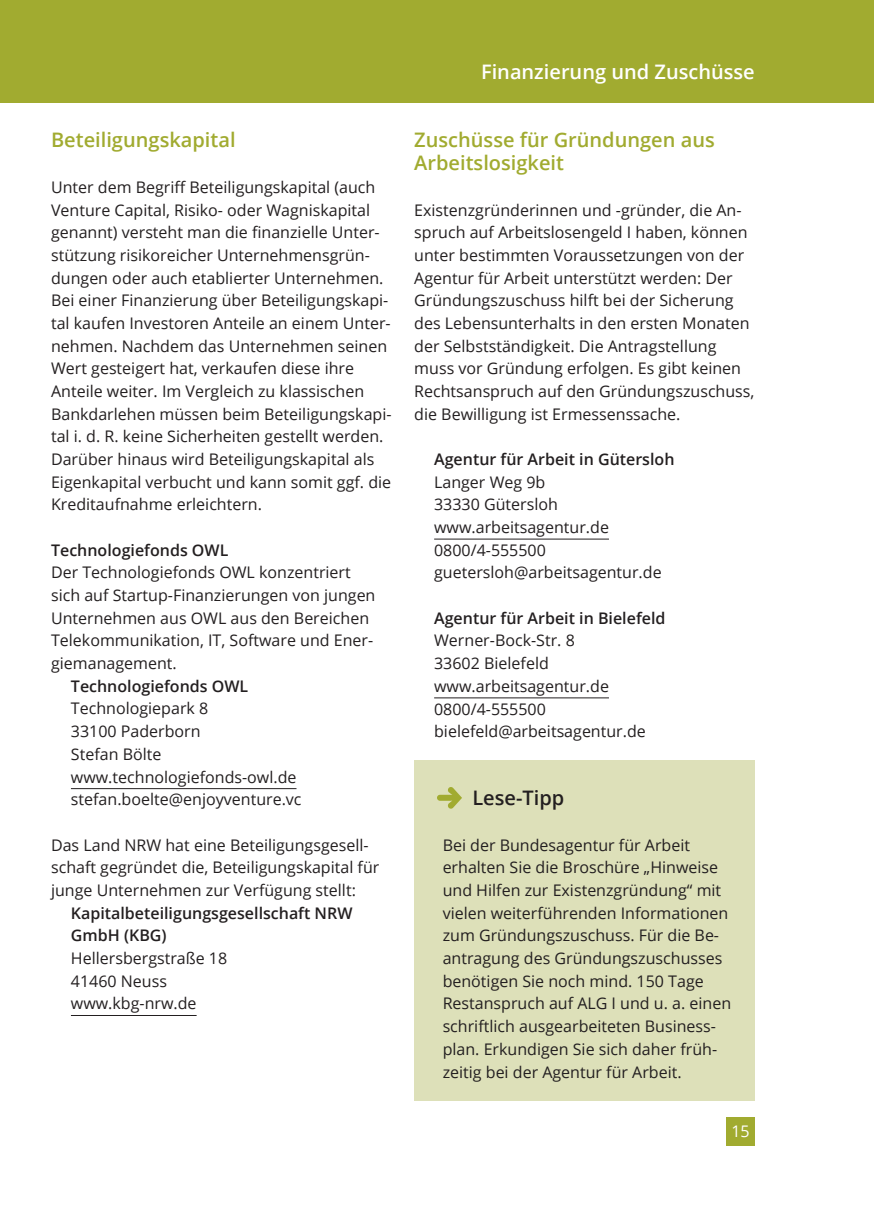
<style>
.page{position:relative;width:874px;height:1225px;background:#fff}
.page>*{position:absolute;margin:0;border:0;box-sizing:border-box;transform-origin:0 0}
.t1{font:600 20px/22.6px "Open Sans";color:#a1ab30}
.t2{font:600 20px "Open Sans";color:#fff}
.t3{font:600 20px "Open Sans";color:#231f20}
.t4{font:16px/22.6px "Open Sans";color:#231f20}
.t5{font:600 16px/22.6px "Open Sans";color:#231f20}
.t6{font:16px "Open Sans";color:#fff}
</style>
<div class="page">
<div style="left:726px;top:1117px;width:28px;height:28px;background:#a1ab30"></div>
<hr style="left:71px;top:788px;width:225px;height:1px;background:#231f20">
<hr style="left:71px;top:1015px;width:125px;height:1px;background:#231f20">
<hr style="left:434px;top:539px;width:174px;height:1px;background:#231f20">
<hr style="left:434px;top:697px;width:174px;height:1px;background:#231f20">
<div style="left:414px;top:760px;width:340px;height:340px;background:#dde0b9"></div>
<svg style="left:437px;top:787px;width:25px;height:22px"></svg>
<div style="left:0;top:0;width:873px;height:102px;background:#a1ab30"></div>
<p class="t1" style="left:51px;top:128px;width:186px">Beteiligungskapital</p>
<p class="t4" style="left:51px;top:175px;width:342px">Unter dem Begriff Beteiligungskapital (auch Venture Capital, Risiko- oder Wagniskapital genannt) versteht man die finanzielle Unter&shy;stützung risikoreicher Unternehmensgrün&shy;dungen oder auch etablierter Unternehmen.<br>Bei einer Finanzierung über Beteiligungskapi&shy;tal kaufen Investoren Anteile an einem Unter&shy;nehmen. Nachdem das Unternehmen seinen Wert gesteigert hat, verkaufen diese ihre Anteile weiter. Im Vergleich zu klassischen Bankdarlehen müssen beim Beteiligungskapi&shy;tal i. d. R. keine Sicherheiten gestellt werden.<br>Darüber hinaus wird Beteiligungskapital als Eigenkapital verbucht und kann somit ggf. die Kreditaufnahme erleichtern.</p>
<p class="t5" style="left:51px;top:538px;width:179px">Technologiefonds OWL</p>
<p class="t4" style="left:51px;top:561px;width:326px">Der Technologiefonds OWL konzentriert sich auf Startup-Finanzierungen von jungen Unternehmen aus OWL aus den Bereichen Telekommunikation, IT, Software und Ener&shy;giemanagement.</p>
<p class="t5" style="left:71px;top:674px;width:179px">Technologiefonds OWL</p>
<p class="t4" style="left:71px;top:697px;width:232px">Technologiepark 8<br>33100 Paderborn<br>Stefan Bölte www.technologiefonds-owl.de stefan.boelte@enjoyventure.vc</p>
<p class="t4" style="left:51px;top:833px;width:330px">Das Land NRW hat eine Beteiligungsgesell&shy;schaft gegründet die, Beteiligungskapital für junge Unternehmen zur Verfügung stellt:</p>
<p class="t5" style="left:71px;top:901px;width:283px">Kapitalbeteiligungsgesellschaft NRW<br>GmbH (KBG)</p>
<p class="t4" style="left:71px;top:946px;width:158px">Hellersbergstraße 18<br>41460 Neuss www.kbg-nrw.de</p>
<p class="t2" style="left:481px;top:58px;width:275px">Finanzierung und Zuschüsse</p>
<p class="t1" style="left:414px;top:128px;width:302px">Zuschüsse für Gründungen aus<br>Arbeitslosigkeit</p>
<p class="t4" style="left:414px;top:198px;width:341px">Existenzgründerinnen und -gründer, die An&shy;spruch auf Arbeitslosengeld I haben, können unter bestimmten Voraussetzungen von der Agentur für Arbeit unterstützt werden: Der Gründungszuschuss hilft bei der Sicherung des Lebensunterhalts in den ersten Monaten der Selbstständigkeit. Die Antragstellung muss vor Gründung erfolgen. Es gibt keinen Rechtsanspruch auf den Gründungszuschuss, die Bewilligung ist Ermessenssache.</p>
<p class="t5" style="left:434px;top:447px;width:242px">Agentur für Arbeit in Gütersloh</p>
<p class="t4" style="left:434px;top:470px;width:229px">Langer Weg 9b<br>33330 Gütersloh www.arbeitsagentur.de<br>0800/4-555500 guetersloh@arbeitsagentur.de</p>
<p class="t5" style="left:434px;top:606px;width:233px">Agentur für Arbeit in Bielefeld</p>
<p class="t4" style="left:434px;top:629px;width:213px">Werner-Bock-Str. 8<br>33602 Bielefeld www.arbeitsagentur.de<br>0800/4-555500 bielefeld@arbeitsagentur.de</p>
<p class="t3" style="left:472px;top:784px;width:93px">Lese-Tipp</p>
<p class="t4" style="left:442px;top:833px;width:290px">Bei der Bundesagentur für Arbeit erhalten Sie die Broschüre „Hinweise und Hilfen zur Existenzgründung“ mit vielen weiterführenden Informationen zum Gründungszuschuss. Für die Be&shy;antragung des Gründungszuschusses benötigen Sie noch mind. 150 Tage Restanspruch auf ALG I und u. a. einen schriftlich ausgearbeiteten Business&shy;plan. Erkundigen Sie sich daher früh&shy;zeitig bei der Agentur für Arbeit.</p>
<p class="t6" style="left:731px;top:1119px;width:20px">15</p>
</div>
